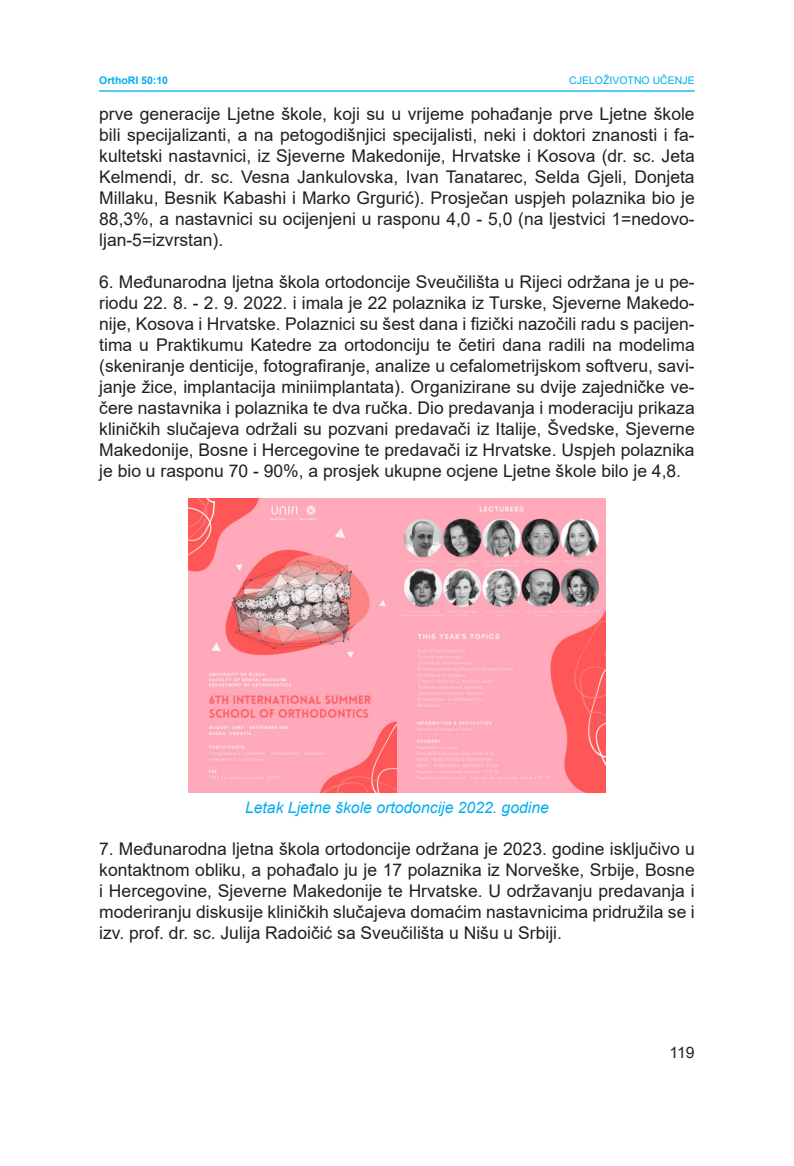
<style>
.page{position:relative;width:794px;height:1166px;background:#fff}
.page>*{position:absolute;margin:0;border:0;box-sizing:border-box;transform-origin:0 0}
.Tekući_tekst_UNIRI{font:17.5px/21px "Arial";color:#231f20;text-align:justify}
.Nazivi_slika_i_tablica{font:italic 15.75px "Arial";color:#00aeef}
.t1{font:15.75px "Arial";color:#231f20}
.t2{font:10.5px "Arial";color:#00aeef}
.t3{font:700 10.5px "Arial";color:#00aeef}
</style>
<div class="page">
<hr style="left:99px;top:90px;width:595px;height:2px;background:#00aeef">
<img style="left:189px;top:498px;width:416px;height:294px">
<p class="t3" style="left:99px;top:73px;width:70px">OrthoRI 50:10</p>
<p class="t2" style="left:569px;top:74px;width:127px">CJELOŽIVOTNO UČENJE</p>
<p class="Tekući_tekst_UNIRI" style="left:99px;top:103px;width:597px">prve generacije Ljetne škole, koji su u vrijeme pohađanje prve Ljetne škole bili specijalizanti, a na petogodišnjici specijalisti, neki i doktori znanosti i fa&shy;kultetski nastavnici, iz Sjeverne Makedonije, Hrvatske i Kosova (dr. sc. Jeta Kelmendi, dr. sc. Vesna Jankulovska, Ivan Tanatarec, Selda Gjeli, Donjeta Millaku, Besnik Kabashi i Marko Grgurić). Prosječan uspjeh polaznika bio je 88,3%, a nastavnici su ocijenjeni u rasponu 4,0 - 5,0 (na ljestvici 1=nedovo&shy;ljan-5=izvrstan).</p>
<p class="Tekući_tekst_UNIRI" style="left:99px;top:271px;width:597px">6. Međunarodna ljetna škola ortodoncije Sveučilišta u Rijeci održana je u pe&shy;riodu 22. 8. - 2. 9. 2022. i imala je 22 polaznika iz Turske, Sjeverne Makedo&shy;nije, Kosova i Hrvatske. Polaznici su šest dana i fizički nazočili radu s pacijen&shy;tima u Praktikumu Katedre za ortodonciju te četiri dana radili na modelima (skeniranje denticije, fotografiranje, analize u cefalometrijskom softveru, savi&shy;janje žice, implantacija miniimplantata). Organizirane su dvije zajedničke ve&shy;čere nastavnika i polaznika te dva ručka. Dio predavanja i moderaciju prikaza kliničkih slučajeva održali su pozvani predavači iz Italije, Švedske, Sjeverne Makedonije, Bosne i Hercegovine te predavači iz Hrvatske. Uspjeh polaznika je bio u rasponu 70 - 90%, a prosjek ukupne ocjene Ljetne škole bilo je 4,8.</p>
<p class="Nazivi_slika_i_tablica" style="left:245px;top:797px;width:305px">Letak Ljetne škole ortodoncije 2022. godine</p>
<p class="Tekući_tekst_UNIRI" style="left:99px;top:838px;width:597px">7. Međunarodna ljetna škola ortodoncije održana je 2023. godine isključivo u kontaktnom obliku, a pohađalo ju je 17 polaznika iz Norveške, Srbije, Bosne i Hercegovine, Sjeverne Makedonije te Hrvatske. U održavanju predavanja i moderiranju diskusije kliničkih slučajeva domaćim nastavnicima pridružila se i izv. prof. dr. sc. Julija Radoičić sa Sveučilišta u Nišu u Srbiji.</p>
<p class="t1" style="left:669px;top:1041px;width:27px">119</p>
</div>
